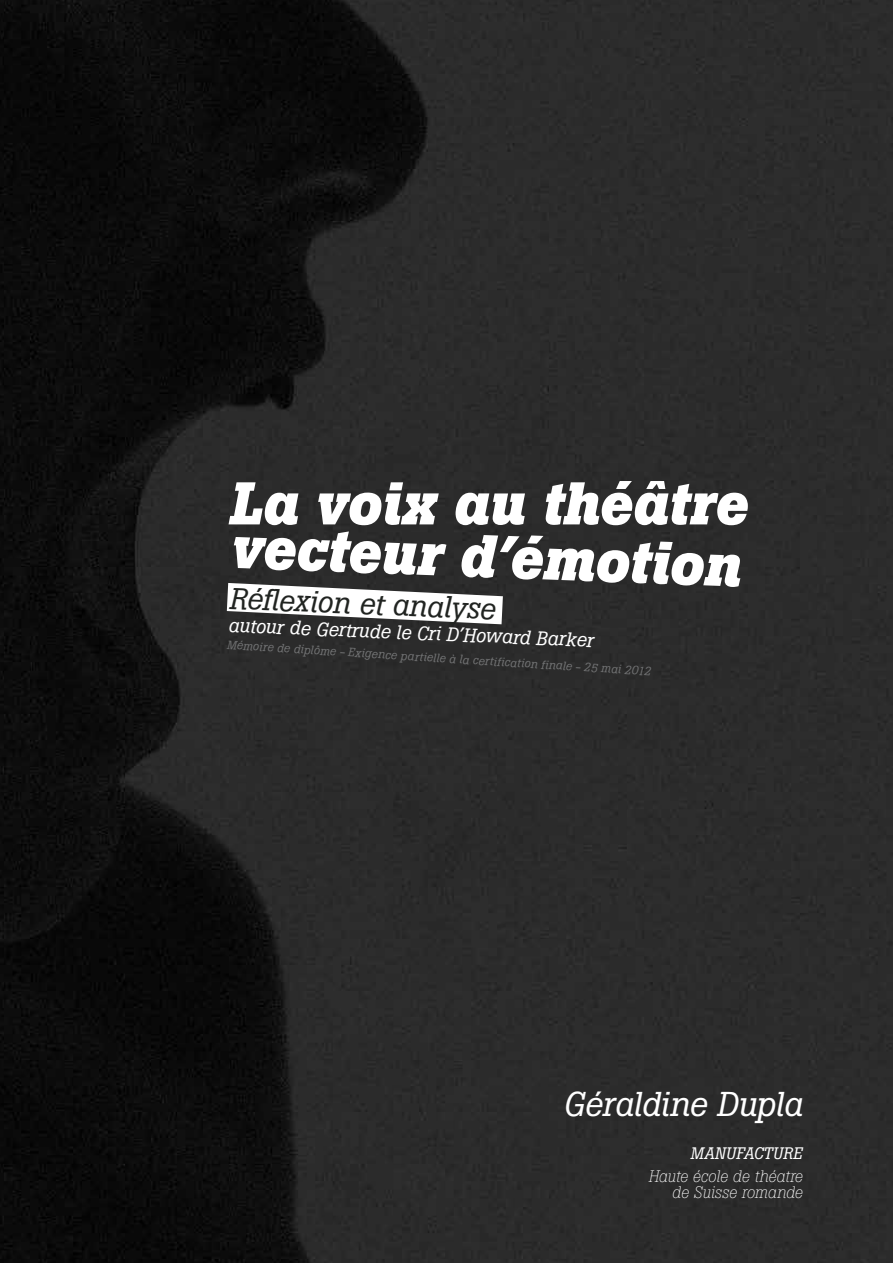
<style>
.page{position:relative;width:893px;height:1263px;background:#fff}
.page>*{position:absolute;margin:0;border:0;box-sizing:border-box;transform-origin:0 0}
.t1{font:italic 700 59.55px "Boton";letter-spacing:.005em;color:#fff}
.t2{font:italic 34.05px "Boton";letter-spacing:-.01em;color:#fff}
.t3{font:italic 30px "Boton";color:#212421}
.t4{font:italic 19.5px "Boton";color:#fff}
.t5{font:italic 300 16.5px/16.5px "Boton";letter-spacing:-.01em;color:#fff;text-align:right}
.t6{font:italic 16.5px "Boton";letter-spacing:.025em;color:#fff}
.t7{font:italic 12px "Boton";color:#707172}
</style>
<div class="page">
<img style="left:0;top:0;width:893px;height:1263px">
<svg style="left:227px;top:583px;width:276px;height:41px"></svg>
<h1 class="t1" style="left:228px;top:468px;width:520px">La voix au théâtre</h1>
<h1 class="t1" style="left:232px;top:512px;width:512px;rotate:2deg">vecteur d’émotion</h1>
<h3 class="t3" style="left:230px;top:581px;width:267px;rotate:2deg">Réflexion et analyse</h3>
<h3 class="t4" style="left:229px;top:615px;width:367px;rotate:2deg">autour de Gertrude le Cri D’Howard Barker</h3>
<p class="t7" style="left:228px;top:636px;width:426px;rotate:4deg">Mémoire de diplôme - Exigence partielle à la certification finale - 25 mai 2012</p>
<h2 class="t2" style="left:564px;top:1084px;width:240px">Géraldine Dupla</h2>
<h3 class="t6" style="left:690px;top:1144px;width:113px">MANUFACTURE</h3>
<h3 class="t5" style="left:648px;top:1168px;width:156px">Haute école de théatre de Suisse romande</h3>
</div>
